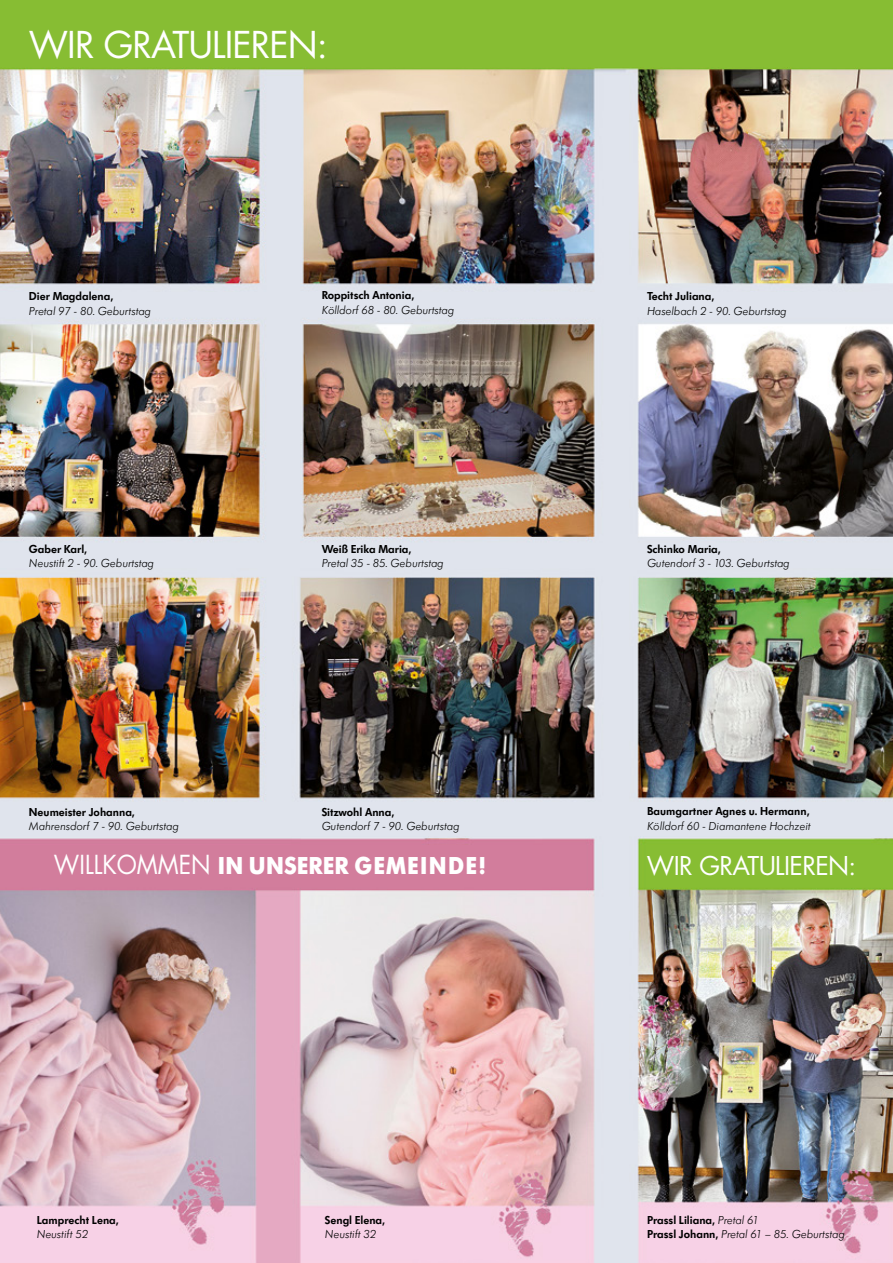
<style>
.page{position:relative;width:893px;height:1263px;background:#fff}
.page>*{position:absolute;margin:0;border:0;box-sizing:border-box;transform-origin:0 0}
.t1{font:36px "Futura";letter-spacing:-.025em;color:#fff}
.t2{font:700 25.5px "Futura SB";letter-spacing:.025em;color:#fff;scale:.91 1}
.t3{font:25.2px "Futura";letter-spacing:-.025em;color:#fff}
.t4{font:italic 300 12px "Futura SB";color:#000}
.t5{font:12px "Futura SB Dem Bol";color:#000}
.s1{font-family:"Futura";font-weight:400}
.s2{font-family:"Futura SB";font-weight:300;font-style:italic}
.s3{font-family:"Futura SB Dem Bol";font-weight:400;font-style:normal}
</style>
<div class="page">
<img style="left:0;top:0;width:893px;height:1263px">
<h1 class="t1" style="left:29px;top:21px;width:301px">WIR GRATULIEREN:</h1>
<p class="t5" style="left:29px;top:290px;width:86px">Dier Magdalena,</p>
<p class="t4" style="left:29px;top:304px;width:124px">Pretal 97 - 80. Geburtstag</p>
<p class="t5" style="left:322px;top:289px;width:94px">Roppitsch Antonia,</p>
<p class="t4" style="left:322px;top:303px;width:134px">Kölldorf 68 - 80. Geburtstag</p>
<p class="t5" style="left:647px;top:290px;width:69px">Techt Juliana,</p>
<p class="t4" style="left:647px;top:304px;width:141px">Haselbach 2 - 90. Geburtstag</p>
<p class="t5" style="left:29px;top:543px;width:60px">Gaber Karl,</p>
<p class="t4" style="left:29px;top:557px;width:127px">Neustift 2 - 90. Geburtstag</p>
<p class="t5" style="left:322px;top:543px;width:91px">Weiß Erika Maria,</p>
<p class="t4" style="left:322px;top:557px;width:124px">Pretal 35 - 85. Geburtstag</p>
<p class="t5" style="left:647px;top:543px;width:75px">Schinko Maria,</p>
<p class="t4" style="left:647px;top:557px;width:144px">Gutendorf 3 - 103. Geburtstag</p>
<p class="t5" style="left:29px;top:805px;width:107px">Neumeister Johanna,</p>
<p class="t4" style="left:29px;top:820px;width:151px">Mahrensdorf 7 - 90. Geburtstag</p>
<p class="t5" style="left:322px;top:805px;width:74px">Sitzwohl Anna,</p>
<p class="t4" style="left:322px;top:820px;width:139px">Gutendorf 7 - 90. Geburtstag</p>
<p class="t5" style="left:647px;top:805px;width:164px">Baumgartner Agnes u. Hermann,</p>
<p class="t4" style="left:647px;top:820px;width:165px">Kölldorf 60 - Diamantene Hochzeit</p>
<h2 class="t2" style="left:54px;top:851px;width:476px"><span class="s1">WILLKOMMEN</span> IN UNSERER GEMEINDE!</h2>
<h3 class="t3" style="left:647px;top:850px;width:211px">WIR GRATULIEREN:</h3>
<p class="t5" style="left:37px;top:1213px;width:83px">Lamprecht Lena,</p>
<p class="t4" style="left:37px;top:1228px;width:53px">Neustift 52</p>
<p class="t5" style="left:325px;top:1213px;width:62px">Sengl Elena,</p>
<p class="t4" style="left:325px;top:1228px;width:53px">Neustift 32</p>
<p class="t5" style="left:647px;top:1213px;width:113px">Prassl Liliana, <span class="s2">Pretal 61</span></p>
<p class="t4" style="left:647px;top:1228px;width:199px"><span class="s3">Prassl Johann,</span> Pretal 61 – 85. Geburtstag</p>
</div>
